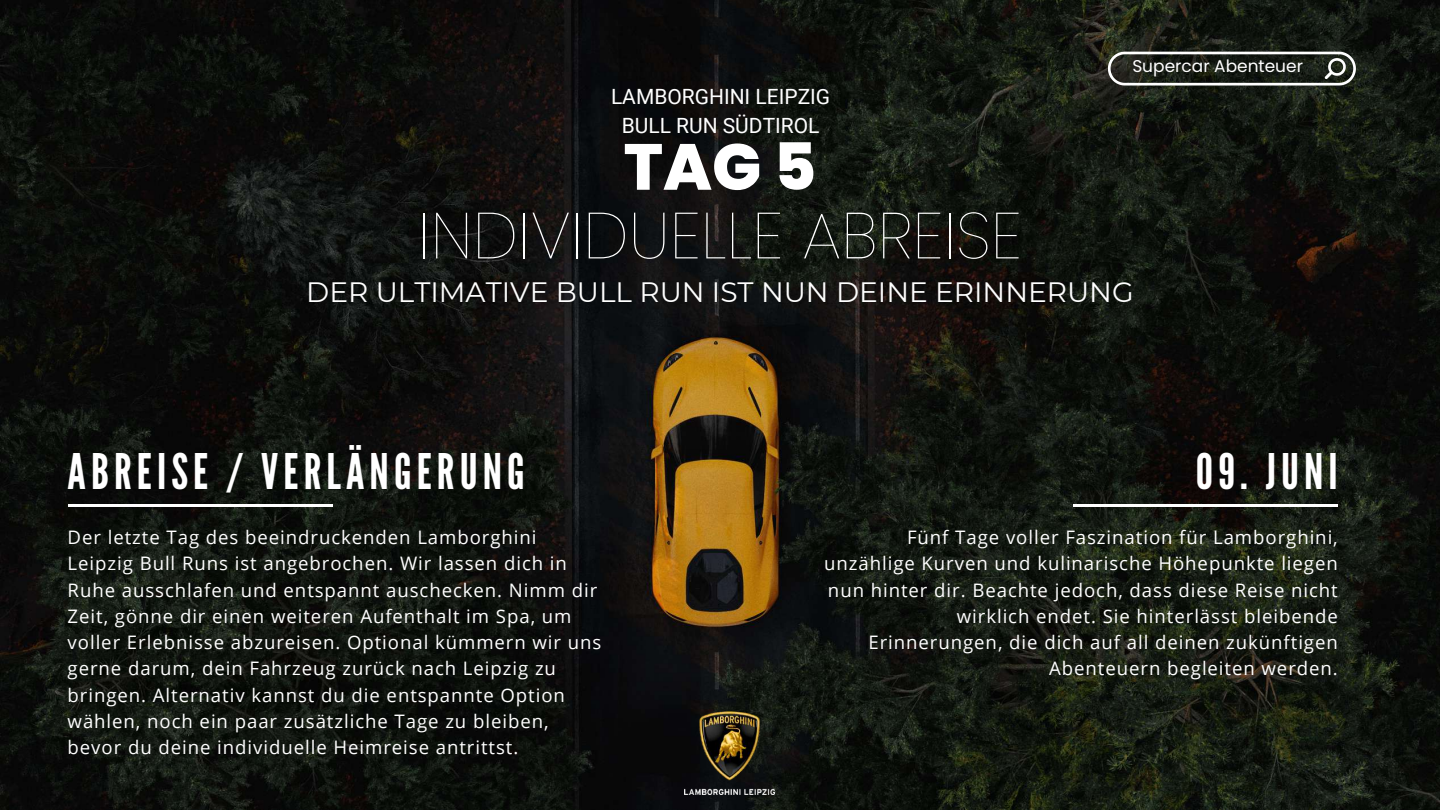
<style>
.page{position:relative;width:1440px;height:810px;background:#fff}
.page>*{position:absolute;margin:0;border:0;box-sizing:border-box;transform-origin:0 0}
.t1{font:100 65px "Poppins";color:#fff}
.t2{font:800 65px "Poppins";color:#fff}
.t3{font:49px "League Gothic";letter-spacing:.105em;color:#fff}
.t4{font:28px "Montserrat";color:#fff}
.t5{font:21px/29.2px "Roboto";color:#fff;text-align:center}
.t6{font:18.6px/26.2px "Open Sans";letter-spacing:.05em;color:#fff}
.t7{font:17px "Poppins";color:#fff}
</style>
<div class="page">
<img style="left:0;top:0;width:1440px;height:810px">
<svg style="left:1108px;top:52px;width:248px;height:34px;background:#40443e"></svg>
<img style="left:684px;top:712px;width:90px;height:82px">
<hr style="left:1073px;top:504px;width:265px;height:3px;background:#fff">
<hr style="left:68px;top:504px;width:264px;height:3px;background:#fff">
<p class="t5" style="left:611px;top:82px;width:221px">LAMBORGHINI LEIPZIG<br>BULL RUN SÜDTIROL</p>
<h1 class="t2" style="left:624px;top:122px;width:194px">TAG 5</h1>
<p class="t7" style="left:1132px;top:54px;width:172px">Supercar Abenteuer</p>
<h1 class="t1" style="left:418px;top:190px;width:605px">INDIVIDUELLE ABREISE</h1>
<h3 class="t4" style="left:306px;top:275px;width:829px">DER ULTIMATIVE BULL RUN IST NUN DEINE ERINNERUNG</h3>
<h2 class="t3" style="left:68px;top:443px;width:459px">ABREISE / VERLÄNGERUNG</h2>
<p class="t6" style="left:68px;top:524px;width:535px">Der letzte Tag des beeindruckenden Lamborghini Leipzig Bull Runs ist angebrochen. Wir lassen dich in Ruhe ausschlafen und entspannt auschecken. Nimm dir Zeit, gönne dir einen weiteren Aufenthalt im Spa, um voller Erlebnisse abzureisen. Optional kümmern wir uns gerne darum, dein Fahrzeug zurück nach Leipzig zu bringen. Alternativ kannst du die entspannte Option wählen, noch ein paar zusätzliche Tage zu bleiben, bevor du deine individuelle Heimreise antrittst.</p>
<p class="t6" style="left:824px;top:524px;width:515px;text-align:right">Fünf Tage voller Faszination für Lamborghini, unzählige Kurven und kulinarische Höhepunkte liegen nun hinter dir. Beachte jedoch, dass diese Reise nicht wirklich endet. Sie hinterlässt bleibende Erinnerungen, die dich auf all deinen zukünftigen Abenteuern begleiten werden.</p>
<h2 class="t3" style="left:1196px;top:443px;width:143px">09. JUNI</h2>
</div>
